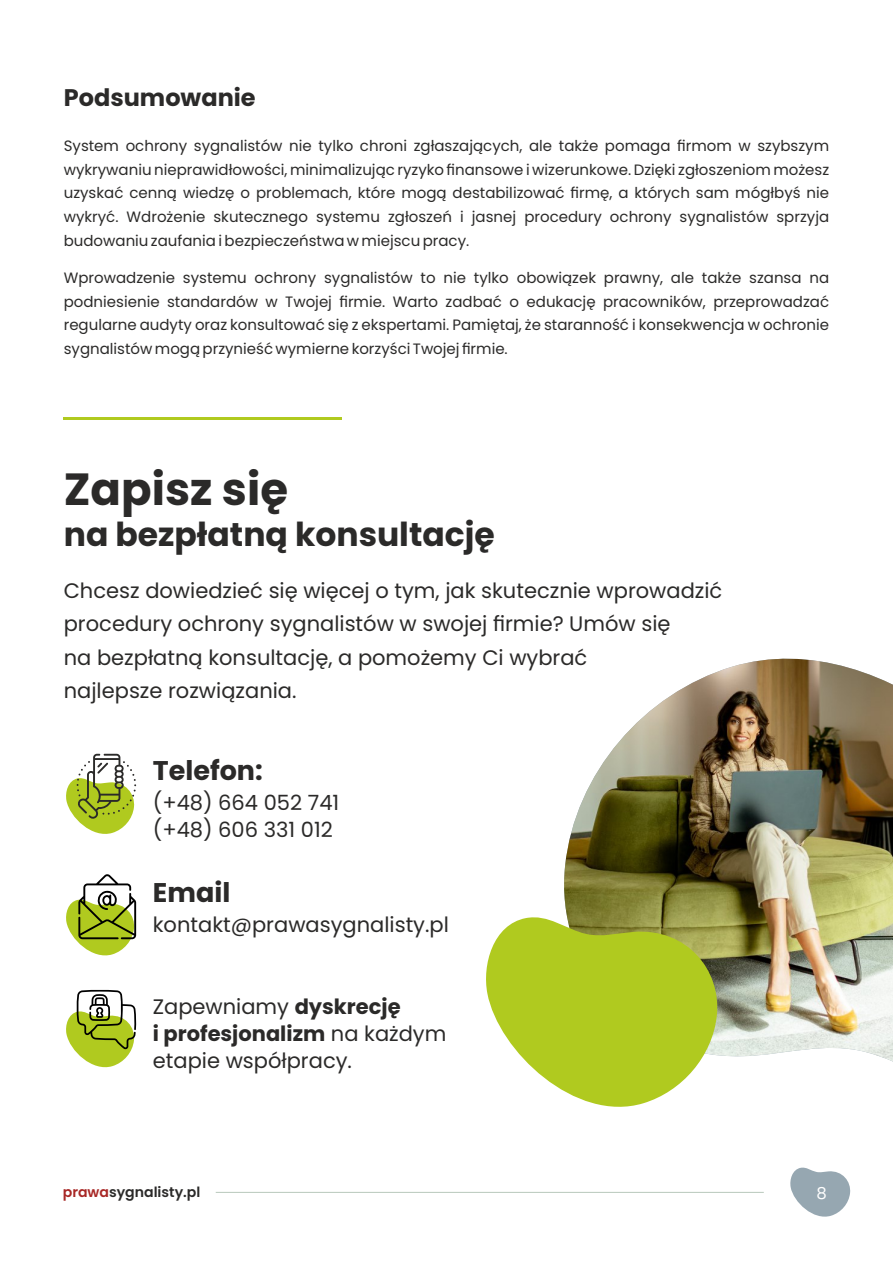
<style>
.page{position:relative;width:893px;height:1263px;background:#fff}
.page>*{position:absolute;margin:0;border:0;box-sizing:border-box;transform-origin:0 0}
.t1{font:700 45px "Poppins";color:#2b2a29}
.t2{font:700 33px "Poppins";color:#2b2a29}
.t3{font:700 27px "Poppins";color:#2b2a29}
.t4{font:700 24px "Poppins";color:#2b2a29}
.t5{font:21px/33.3px "Poppins";color:#2b2a29}
.t6{font:16.5px "Poppins";color:#fefefe}
.t7{font:15px/23.9px "Poppins";color:#2b2a29;text-align:justify}
.t8{font:600 14.1px "Poppins";color:#2b2a29}
.s1{font-weight:700}
.s2{color:#a82826}
</style>
<div class="page">
<svg style="left:790px;top:1167px;width:61px;height:50px"></svg>
<hr style="left:216px;top:1192px;width:548px;height:1px;background:#b8c8bb">
<svg style="left:66px;top:754px;width:70px;height:80px"></svg>
<svg style="left:66px;top:874px;width:70px;height:82px"></svg>
<svg style="left:66px;top:990px;width:70px;height:78px"></svg>
<hr style="left:64px;top:417px;width:278px;height:3px;background:#b0ca1f">
<img style="left:564px;top:658px;width:329px;height:404px">
<svg style="left:486px;top:914px;width:236px;height:193px;fill:#b0ca1f"></svg>
<h3 class="t4" style="left:64px;top:81px;width:193px">Podsumowanie</h3>
<p class="t7" style="left:64px;top:134px;width:767px">System ochrony sygnalistów nie tylko chroni zgłaszających, ale także pomaga firmom w szybszym wykrywaniu nieprawidłowości, minimalizując ryzyko finansowe i wizerunkowe. Dzięki zgłoszeniom możesz uzyskać cenną wiedzę o problemach, które mogą destabilizować firmę, a których sam mógłbyś nie wykryć. Wdrożenie skutecznego systemu zgłoszeń i jasnej procedury ochrony sygnalistów sprzyja budowaniu zaufania i bezpieczeństwa w miejscu pracy.</p>
<p class="t7" style="left:64px;top:266px;width:767px">Wprowadzenie systemu ochrony sygnalistów to nie tylko obowiązek prawny, ale także szansa na podniesienie standardów w Twojej firmie. Warto zadbać o edukację pracowników, przeprowadzać regularne audyty oraz konsultować się z ekspertami. Pamiętaj, że staranność i konsekwencja w ochronie sygnalistów mogą przynieść wymierne korzyści Twojej firmie.</p>
<h1 class="t1" style="left:64px;top:458px;width:226px">Zapisz się</h1>
<h2 class="t2" style="left:64px;top:511px;width:433px">na bezpłatną konsultację</h2>
<h3 class="t5" style="left:64px;top:574px;width:660px">Chcesz dowiedzieć się więcej o tym, jak skutecznie wprowadzić procedury ochrony sygnalistów w swojej firmie? Umów się<br>na bezpłatną konsultację, a pomożemy Ci wybrać<br>najlepsze rozwiązania.</h3>
<h3 class="t3" style="left:153px;top:752px;width:111px">Telefon:</h3>
<h3 class="t5" style="left:153px;top:789px;width:188px;line-height:27px">(+48) 664 052 741 (+48) 606 331 012</h3>
<h3 class="t3" style="left:153px;top:873px;width:79px">Email</h3>
<h3 class="t5" style="left:153px;top:907px;width:298px">kontakt@prawasygnalisty.pl</h3>
<h3 class="t5" style="left:153px;top:993px;width:295px;line-height:27px">Zapewniamy <span class="s1">dyskrecję<br>i profesjonalizm</span> na każdym etapie współpracy.</h3>
<p class="t8" style="left:63px;top:1182px;width:139px"><span class="s2">prawa</span>sygnalisty.pl</p>
<p class="t6" style="left:816px;top:1181px;width:12px">8</p>
</div>
